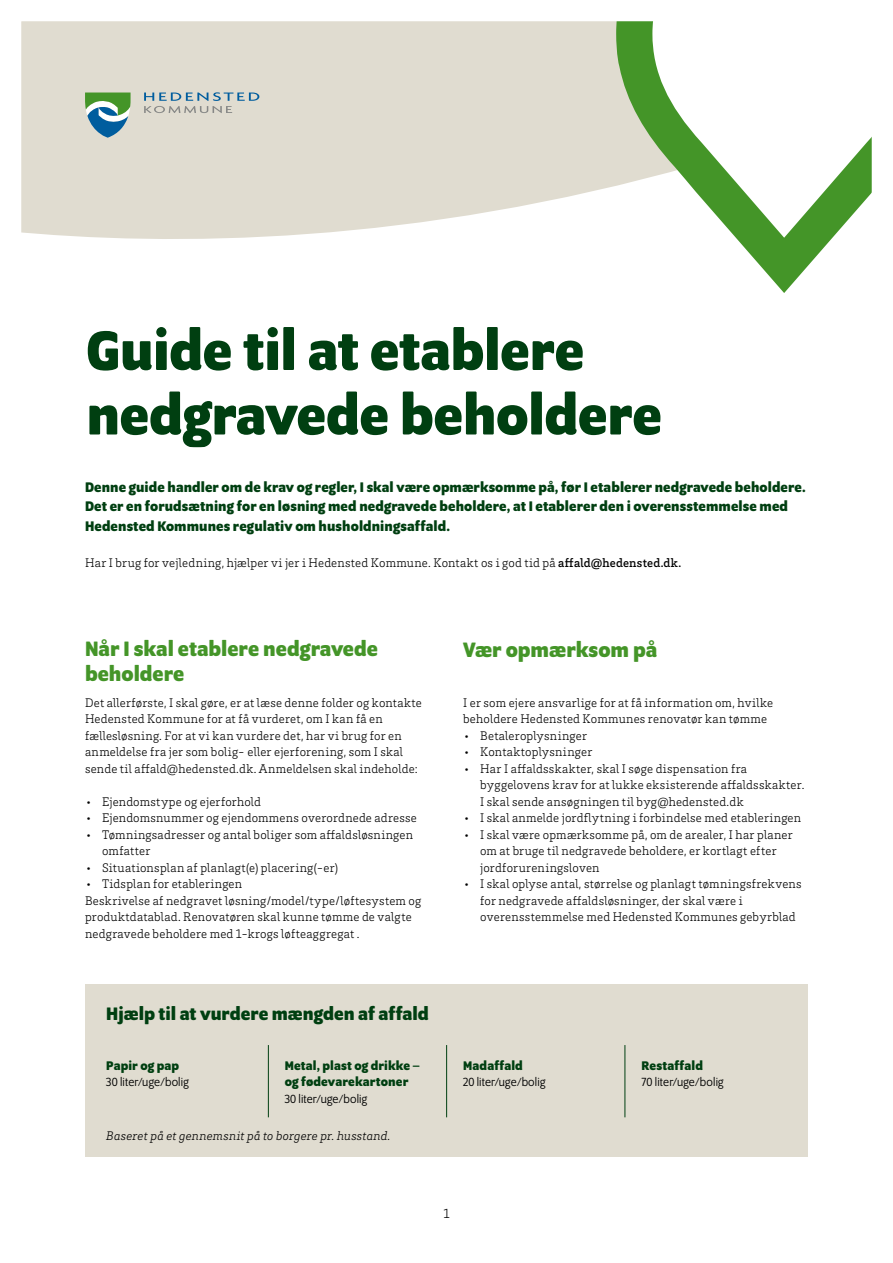
<style>
.page{position:relative;width:893px;height:1263px;background:#fff}
.page>*{position:absolute;margin:0;border:0;box-sizing:border-box;transform-origin:0 0}
.Rubrik{font:700 60px/64.5px "Program OT";letter-spacing:-.005em;color:#003f11}
.Underrubrik{font:700 22.5px/25.5px "Program OT";color:#449528}
.Brødtekst{font:700 22.5px "Program OT";color:#449528}
.Fakta_rubrik{font:700 19.5px "Program OT";color:#003f11}
.Manchet{font:700 15px/19.5px "Program OT";letter-spacing:.005em;color:#003f11}
.Fakta_rubrik-2{font:700 13.5px/16.5px "Program OT";letter-spacing:.01em;color:#003f11}
.t1{font:300 13.5px "Brix Slab";color:#000}
.Brødtekst-2{font:300 12.75px/16.5px "Brix Slab";letter-spacing:.015em;color:#000}
.Manchet-2{font:300 12.75px "Brix Slab";letter-spacing:.015em;color:#000}
.Fakta_brød{font:12.75px "Program OT";letter-spacing:.01em;color:#000}
.Brødtekst-3{font:italic 300 12.75px "Brix Slab";letter-spacing:.015em;color:#000}
.s1{font-weight:500}
</style>
<div class="page">
<svg style="left:22px;top:22px;width:594px;height:217px;background:#e2ded3"></svg>
<svg style="left:616px;top:22px;width:255px;height:271px"></svg>
<svg style="left:85px;top:93px;width:46px;height:45px"></svg>
<svg style="left:144px;top:92px;width:115px;height:21px;background:#bcc4c3"></svg>
<div style="left:85px;top:984px;width:723px;height:173px;background:#e0dcd0"></div>
<hr style="left:268px;top:1045px;width:1px;height:72px;background:#003f11">
<hr style="left:446px;top:1045px;width:1px;height:72px;background:#003f11">
<hr style="left:625px;top:1045px;width:1px;height:72px;background:#003f11">
<h1 class="Rubrik" style="left:86px;top:317px;width:577px">Guide til at etablere nedgravede beholdere</h1>
<h2 class="Manchet" style="left:85px;top:477px;width:722px">Denne guide handler om de krav og regler, I skal være opmærksomme på, før I etablerer nedgravede beholdere.<br>Det er en forudsætning for en løsning med nedgravede beholdere, at I etablerer den i overensstemmelse med<br>Hedensted Kommunes regulativ om husholdningsaffald.</h2>
<h2 class="Manchet-2" style="left:85px;top:554px;width:598px">Har I brug for vejledning, hjælper vi jer i Hedensted Kommune. Kontakt os i god tid på <span class="s1">affald@hedensted.dk.</span></h2>
<h3 class="Underrubrik" style="left:85px;top:635px;width:294px">Når I skal etablere nedgravede beholdere</h3>
<p class="Brødtekst-2" style="left:85px;top:694px;width:338px">Det allerførste, I skal gøre, er at læse denne folder og kontakte Hedensted Kommune for at få vurderet, om I kan få en fællesløsning. For at vi kan vurdere det, har vi brug for en anmeldelse fra jer som bolig- eller ejerforening, som I skal sende til affald@hedensted.dk. Anmeldelsen skal indeholde:</p>
<p class="Brødtekst-2" style="left:85px;top:793px;width:177px">• Ejendomstype og ejerforhold</p>
<p class="Brødtekst-2" style="left:85px;top:809px;width:333px">• Ejendomsnummer og ejendommens overordnede adresse</p>
<p class="Brødtekst-2" style="left:102px;top:826px;width:312px;text-indent:-17px">• Tømningsadresser og antal boliger som affaldsløsningen omfatter</p>
<p class="Brødtekst-2" style="left:85px;top:859px;width:254px">• Situationsplan af planlagt(e) placering(-er)</p>
<p class="Brødtekst-2" style="left:85px;top:875px;width:159px">• Tidsplan for etableringen</p>
<p class="Brødtekst-2" style="left:85px;top:892px;width:338px">Beskrivelse af nedgravet løsning/model/type/løftesystem og produktdatablad. Renovatøren skal kunne tømme de valgte nedgravede beholdere med 1-krogs løfteaggregat .</p>
<p class="Fakta_rubrik" style="left:106px;top:1003px;width:324px">Hjælp til at vurdere mængden af affald</p>
<p class="Fakta_rubrik-2" style="left:106px;top:1057px;width:74px">Papir og pap</p>
<p class="Fakta_brød" style="left:106px;top:1075px;width:84px">30 liter/uge/bolig</p>
<p class="Fakta_rubrik-2" style="left:285px;top:1057px;width:137px">Metal, plast og drikke – og fødevarekartoner</p>
<p class="Fakta_brød" style="left:285px;top:1092px;width:84px">30 liter/uge/bolig</p>
<p class="Brødtekst-3" style="left:106px;top:1127px;width:286px">Baseret på et gennemsnit på to borgere pr. husstand.</p>
<p class="Brødtekst" style="left:463px;top:637px;width:196px">Vær opmærksom på</p>
<p class="Brødtekst-2" style="left:463px;top:694px;width:312px">I er som ejere ansvarlige for at få information om, hvilke beholdere Hedensted Kommunes renovatør kan tømme</p>
<p class="Brødtekst-2" style="left:463px;top:727px;width:125px">• Betaleroplysninger</p>
<p class="Brødtekst-2" style="left:463px;top:743px;width:131px">• Kontaktoplysninger</p>
<p class="Brødtekst-2" style="left:480px;top:760px;width:326px;text-indent:-17px">• Har I affaldsskakter, skal I søge dispensation fra byggelovens krav for at lukke eksisterende affaldsskakter.<br>I skal sende ansøgningen til byg@hedensted.dk</p>
<p class="Brødtekst-2" style="left:463px;top:809px;width:339px">• I skal anmelde jordflytning i forbindelse med etableringen</p>
<p class="Brødtekst-2" style="left:480px;top:826px;width:314px;text-indent:-17px">• I skal være opmærksomme på, om de arealer, I har planer om at bruge til nedgravede beholdere, er kortlagt efter jordforureningsloven</p>
<p class="Brødtekst-2" style="left:480px;top:875px;width:323px;text-indent:-17px">• I skal oplyse antal, størrelse og planlagt tømningsfrekvens for nedgravede affaldsløsninger, der skal være i overensstemmelse med Hedensted Kommunes gebyrblad</p>
<p class="Fakta_rubrik-2" style="left:463px;top:1057px;width:61px">Madaffald</p>
<p class="Fakta_brød" style="left:463px;top:1075px;width:84px">20 liter/uge/bolig</p>
<p class="Fakta_rubrik-2" style="left:642px;top:1057px;width:63px">Restaffald</p>
<p class="Fakta_brød" style="left:642px;top:1075px;width:84px">70 liter/uge/bolig</p>
<p class="t1" style="left:443px;top:1205px;width:8px">1</p>
</div>
